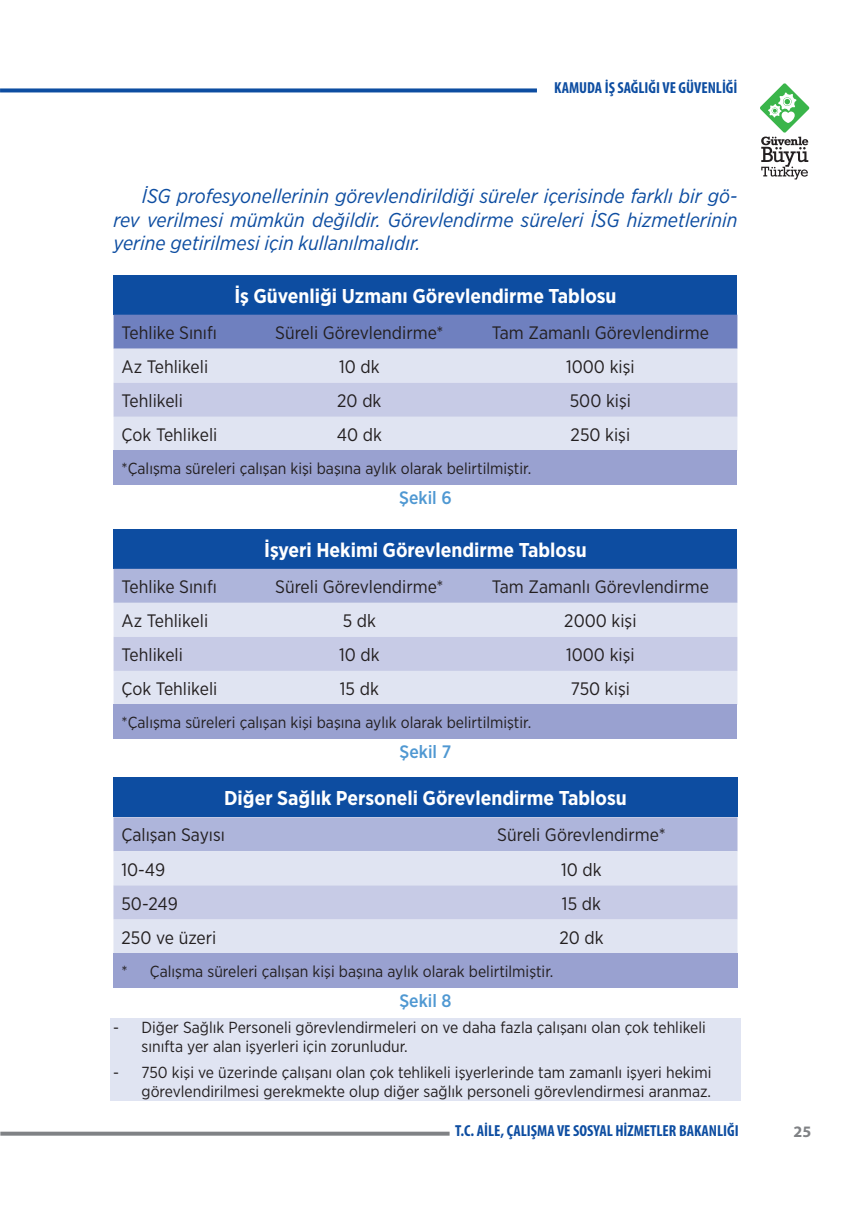
<style>
.page{position:relative;width:868px;height:1225px;background:#fff}
.page>*{position:absolute;margin:0;border:0;box-sizing:border-box;transform-origin:0 0}
.t1{font:italic 20px/23.4px "Gotham Narrow";color:#0d4da1;text-align:justify}
.t2{font:700 20px "Gotham Narrow";color:#fff}
.t3{font:18px "Gotham Narrow";color:#231f20}
.t4{font:500 18px "Gotham Narrow";color:#4f98d2}
.t5{font:16px/19.2px "Gotham Narrow";color:#231f20}
.t6{font:700 condensed 16px "Myriad Pro";color:#0d4da1}
.t7{font:700 16px "Myriad Pro";color:#808285}
</style>
<div class="page">
<svg style="left:0;top:88px;width:537px;height:4px;background:#2961ab"></svg>
<svg style="left:0;top:1131px;width:449px;height:4px;background:#959699"></svg>
<svg style="left:760px;top:83px;width:49px;height:96px"></svg>
<div style="left:110px;top:1018px;width:630px;height:82px;background:#e0e4f2"></div>
<div style="left:113px;top:275px;width:624px;height:40px;background:#0d4da1"></div>
<div style="left:113px;top:315px;width:624px;height:34px;background:#6f80bf"></div>
<div style="left:113px;top:349px;width:624px;height:102px;background:#e0e4f2"></div>
<div style="left:113px;top:383px;width:624px;height:34px;background:#c7cbe6"></div>
<div style="left:113px;top:451px;width:624px;height:34px;background:#99a1d0"></div>
<div style="left:113px;top:529px;width:624px;height:40px;background:#0d4da1"></div>
<div style="left:113px;top:569px;width:624px;height:34px;background:#aeb5db"></div>
<div style="left:113px;top:603px;width:624px;height:102px;background:#e0e4f2"></div>
<div style="left:113px;top:637px;width:624px;height:34px;background:#c7cbe6"></div>
<div style="left:113px;top:705px;width:624px;height:34px;background:#99a1d0"></div>
<div style="left:113px;top:777px;width:624px;height:40px;background:#0d4da1"></div>
<div style="left:113px;top:817px;width:624px;height:34px;background:#aeb5db"></div>
<div style="left:113px;top:851px;width:624px;height:102px;background:#e0e4f2"></div>
<div style="left:113px;top:885px;width:624px;height:34px;background:#c7cbe6"></div>
<div style="left:113px;top:953px;width:624px;height:34px;background:#99a1d0"></div>
<p class="t6" style="left:554px;top:78px;width:185px">KAMUDA İŞ SAĞLIĞI VE GÜVENLİĞİ</p>
<p class="t1" style="left:113px;top:184px;width:625px;text-indent:28px">İSG profesyonellerinin görevlendirildiği süreler içerisinde farklı bir gö&shy;rev verilmesi mümkün değildir. Görevlendirme süreleri İSG hizmetlerinin yerine getirilmesi için kullanılmalıdır.</p>
<p class="t2" style="left:234px;top:283px;width:384px">İş Güvenliği Uzmanı Görevlendirme Tablosu</p>
<p class="t3" style="left:121px;top:321px;width:97px">Tehlike Sınıfı</p>
<p class="t3" style="left:275px;top:321px;width:170px">Süreli Görevlendirme*</p>
<p class="t3" style="left:492px;top:321px;width:218px">Tam Zamanlı Görevlendirme</p>
<p class="t3" style="left:121px;top:355px;width:88px">Az Tehlikeli</p>
<p class="t3" style="left:339px;top:355px;width:42px">10 dk</p>
<p class="t3" style="left:566px;top:355px;width:70px">1000 kişi</p>
<p class="t3" style="left:121px;top:389px;width:63px">Tehlikeli</p>
<p class="t3" style="left:337px;top:389px;width:46px">20 dk</p>
<p class="t3" style="left:569px;top:389px;width:63px">500 kişi</p>
<p class="t3" style="left:121px;top:423px;width:97px">Çok Tehlikeli</p>
<p class="t3" style="left:337px;top:423px;width:47px">40 dk</p>
<p class="t3" style="left:570px;top:423px;width:61px">250 kişi</p>
<p class="t5" style="left:121px;top:459px;width:411px">*Çalışma süreleri çalışan kişi başına aylık olarak belirtilmiştir.</p>
<p class="t4" style="left:399px;top:486px;width:54px">Şekil 6</p>
<p class="t2" style="left:264px;top:537px;width:324px">İşyeri Hekimi Görevlendirme Tablosu</p>
<p class="t3" style="left:121px;top:575px;width:97px">Tehlike Sınıfı</p>
<p class="t3" style="left:275px;top:575px;width:170px">Süreli Görevlendirme*</p>
<p class="t3" style="left:492px;top:575px;width:218px">Tam Zamanlı Görevlendirme</p>
<p class="t3" style="left:121px;top:609px;width:88px">Az Tehlikeli</p>
<p class="t3" style="left:342px;top:609px;width:35px">5 dk</p>
<p class="t3" style="left:564px;top:609px;width:74px">2000 kişi</p>
<p class="t3" style="left:121px;top:643px;width:63px">Tehlikeli</p>
<p class="t3" style="left:339px;top:643px;width:42px">10 dk</p>
<p class="t3" style="left:566px;top:643px;width:70px">1000 kişi</p>
<p class="t3" style="left:121px;top:677px;width:97px">Çok Tehlikeli</p>
<p class="t3" style="left:340px;top:677px;width:41px">15 dk</p>
<p class="t3" style="left:570px;top:677px;width:61px">750 kişi</p>
<p class="t5" style="left:121px;top:713px;width:411px">*Çalışma süreleri çalışan kişi başına aylık olarak belirtilmiştir.</p>
<p class="t4" style="left:399px;top:740px;width:53px">Şekil 7</p>
<p class="t2" style="left:224px;top:785px;width:404px">Diğer Sağlık Personeli Görevlendirme Tablosu</p>
<p class="t3" style="left:121px;top:824px;width:105px">Çalışan Sayısı</p>
<p class="t3" style="left:497px;top:824px;width:170px">Süreli Görevlendirme*</p>
<p class="t3" style="left:121px;top:858px;width:45px">10-49</p>
<p class="t3" style="left:561px;top:858px;width:42px">10 dk</p>
<p class="t3" style="left:121px;top:892px;width:58px">50-249</p>
<p class="t3" style="left:562px;top:892px;width:41px">15 dk</p>
<p class="t3" style="left:121px;top:926px;width:96px">250 ve üzeri</p>
<p class="t3" style="left:559px;top:926px;width:46px">20 dk</p>
<p class="t5" style="left:121px;top:961px;width:433px">* Çalışma süreleri çalışan kişi başına aylık olarak belirtilmiştir.</p>
<p class="t4" style="left:399px;top:989px;width:54px">Şekil 8</p>
<p class="t5" style="left:141px;top:1017px;width:565px;text-indent:-28px">- Diğer Sağlık Personeli görevlendirmeleri on ve daha fazla çalışanı olan çok tehlikeli sınıfta yer alan işyerleri için zorunludur.</p>
<p class="t5" style="left:113px;top:1062px;width:599px;text-align:right">- 750 kişi ve üzerinde çalışanı olan çok tehlikeli işyerlerinde tam zamanlı işyeri hekimi görevlendirilmesi gerekmekte olup diğer sağlık personeli görevlendirmesi aranmaz.</p>
<p class="t6" style="left:455px;top:1120px;width:285px">T.C. AİLE, ÇALIŞMA VE SOSYAL HİZMETLER BAKANLIĞI</p>
<p class="t7" style="left:793px;top:1121px;width:19px">25</p>
</div>
